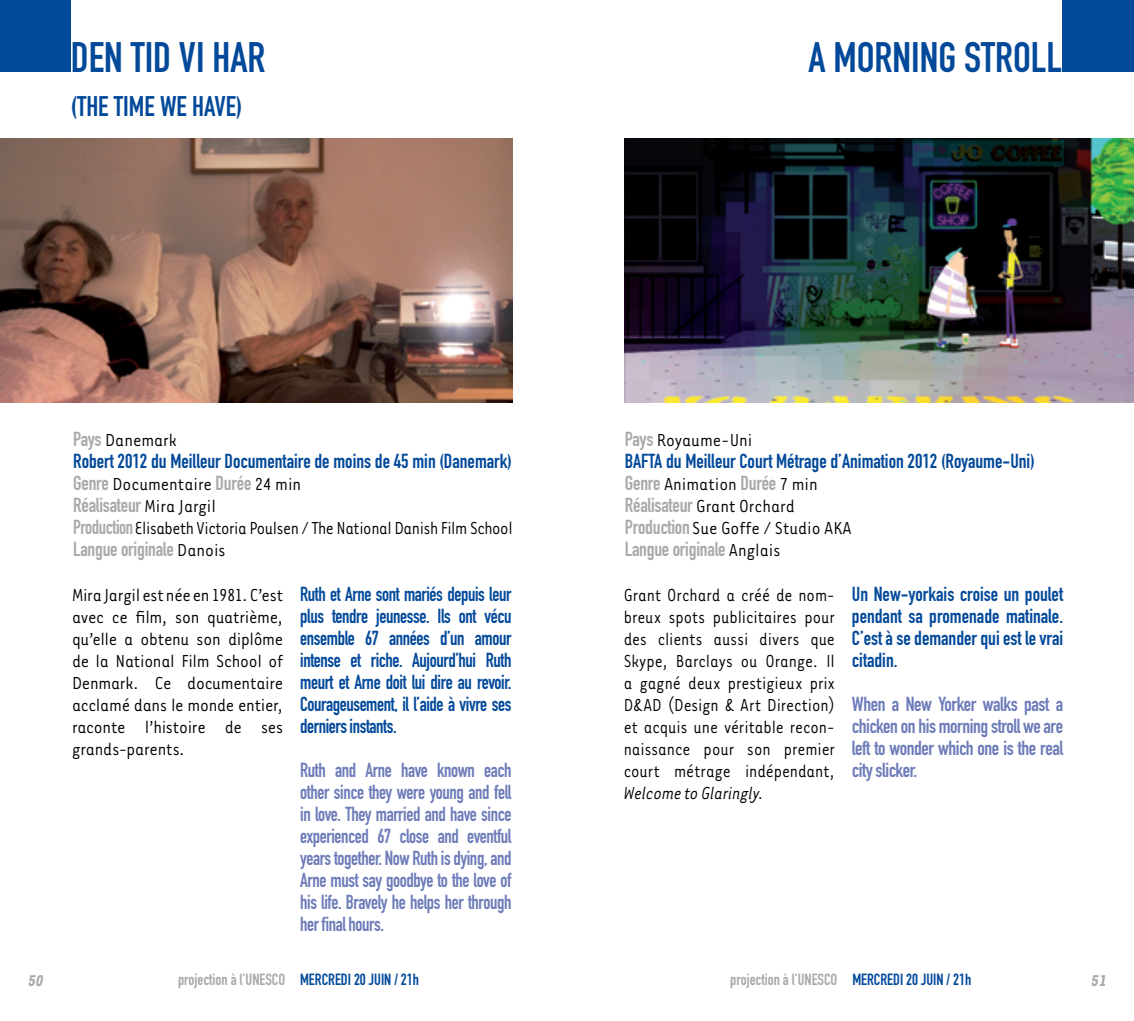
<style>
.page{position:relative;width:1134px;height:1021px;background:#fff}
.page>*{position:absolute;margin:0;border:0;box-sizing:border-box;transform-origin:0 0}
.t1{font:42px "DIN Engschrift Std";color:#03499a}
.t2{font:28px "DIN Engschrift Std";color:#03499a}
.t3{font:20px/22px "Tarzana Narrow";letter-spacing:-.005em;color:#000;text-align:justify}
.t4{font:20px/22px "Tarzana Narrow";letter-spacing:-.005em;color:#000;text-align:justify;scale:.95 1}
.t5{font:20px/22px "DIN Engschrift Std";letter-spacing:-.02em;color:#6d7cb9;text-align:justify;scale:.95 1}
.t6{font:20px/22px "DIN Engschrift Std";color:#03499a;text-align:justify}
.t7{font:20px/22px "DIN Engschrift Std";color:#03499a;text-align:justify;scale:.95 1}
.t8{font:20px/22px "DIN Engschrift Std";letter-spacing:-.02em;color:#6d7cb9;text-align:justify}
.t9{font:20px "DIN Engschrift Std";color:#a7a9ac}
.t10{font:italic 700 18px "Tarzana Narrow";color:#a7a9ac}
.t11{font:16px "DIN Engschrift Std";color:#a7a9ac}
.t12{font:16px "DIN Engschrift Std";color:#03499a}
.s1{font-family:"DIN Engschrift Std";color:#a7a9ac}
.s2{font-family:"Tarzana Narrow";color:#000}
.s3{font-style:italic}
</style>
<div class="page">
<div style="left:0;top:0;width:71px;height:71px;background:#03499a"></div>
<img style="left:0;top:138px;width:512px;height:264px">
<div style="left:1063px;top:0;width:71px;height:71px;background:#03499a"></div>
<img style="left:625px;top:138px;width:509px;height:264px">
<h1 class="t1" style="left:71px;top:33px;width:196px">Den Tid vi har</h1>
<h2 class="t2" style="left:71px;top:90px;width:173px">(the time we have)</h2>
<h1 class="t1" style="left:808px;top:33px;width:255px">A Morning Stroll</h1>
<p class="t3" style="left:73px;top:428px;width:105px"><span class="s1">Pays</span> Danemark</p>
<p class="t6" style="left:73px;top:450px;width:440px">Robert 2012 du Meilleur Documentaire de moins de 45 min (Danemark)</p>
<p class="t3" style="left:73px;top:472px;width:230px"><span class="s1">Genre</span> Documentaire <span class="s1">Durée</span> 24 min</p>
<p class="t9" style="left:73px;top:493px;width:144px">Réalisateur <span class="s2">Mira Jargil</span></p>
<p class="t4" style="left:73px;top:516px;width:464px"><span class="s1">Production</span>Elisabeth Victoria Poulsen / The National Danish Film School</p>
<p class="t9" style="left:73px;top:537px;width:154px">Langue originale <span class="s2">Danois</span></p>
<p class="t3" style="left:72px;top:582px;width:213px">Mira Jargil est née en 1981. C’est avec ce film, son quatrième, qu’elle a obtenu son diplôme de la National Film School of Denmark. Ce documentaire acclamé dans le monde entier, raconte l’histoire de ses grands-parents.</p>
<p class="t7" style="left:300px;top:582px;width:224px">Ruth et Arne sont mariés depuis leur plus tendre jeunesse. Ils ont vécu ensemble 67 années d’un amour intense et riche. Aujourd’hui Ruth meurt et Arne doit lui dire au revoir.<br>Courageusement, il l’aide à vivre ses derniers instants.</p>
<p class="t5" style="left:300px;top:758px;width:224px">Ruth and Arne have known each other since they were young and fell in love. They married and have since experienced 67 close and eventful years together. Now Ruth is dying, and Arne must say goodbye to the love of his life. Bravely he helps her through her final hours.</p>
<p class="t3" style="left:625px;top:428px;width:129px"><span class="s1">Pays</span> Royaume-Uni</p>
<p class="t6" style="left:625px;top:450px;width:411px">BAFTA du Meilleur Court Métrage d’Animation 2012 (Royaume-Uni)</p>
<p class="t3" style="left:625px;top:472px;width:228px;text-align:left"><span class="s1">Genre</span> Animation <span class="s1">Durée</span> 7 min<br><span class="s1">Réalisateur</span> Grant Orchard<br><span class="s1">Production</span> Sue Goffe / Studio AKA</p>
<p class="t9" style="left:625px;top:537px;width:157px">Langue originale <span class="s2">Anglais</span></p>
<p class="t4" style="left:624px;top:582px;width:224px">Grant Orchard a créé de nom&shy;breux spots publicitaires pour des clients aussi divers que Skype, Barclays ou Orange. Il a gagné deux prestigieux prix D&amp;AD (Design &amp; Art Direction) et acquis une véritable recon&shy;naissance pour son premier court métrage indépendant, <span class="s3">Welcome to Glaringly</span>.</p>
<p class="t6" style="left:852px;top:582px;width:213px">Un New-yorkais croise un poulet pendant sa promenade matinale.<br>C’est à se demander qui est le vrai citadin.</p>
<p class="t8" style="left:852px;top:692px;width:213px">When a New Yorker walks past a chicken on his morning stroll we are left to wonder which one is the real city slicker.</p>
<p class="t10" style="left:28px;top:969px;width:17px">50</p>
<p class="t11" style="left:178px;top:969px;width:75px">projection à l’UNESCO</p>
<p class="t12" style="left:300px;top:969px;width:120px">mercredi 20 juin / 21h</p>
<p class="t11" style="left:730px;top:969px;width:75px">projection à l’UNESCO</p>
<p class="t12" style="left:852px;top:969px;width:120px">mercredi 20 juin / 21h</p>
<p class="t10" style="left:1091px;top:969px;width:17px">51</p>
</div>
